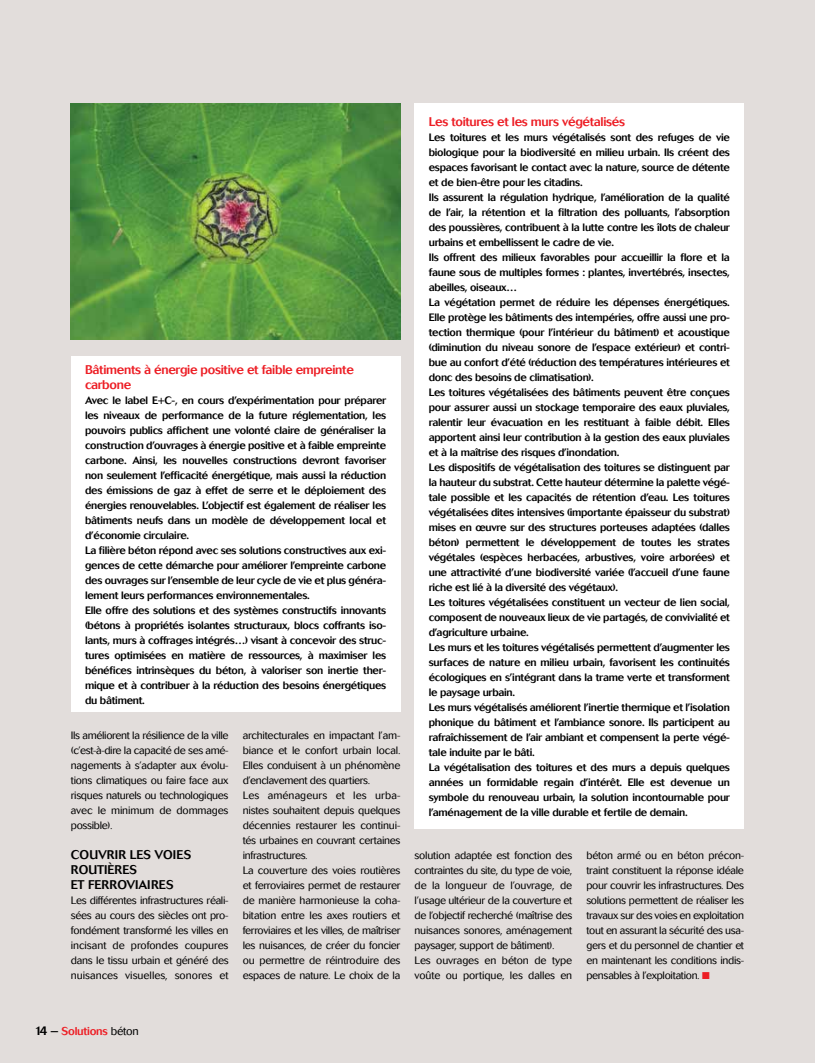
<style>
.page{position:relative;width:815px;height:1063px;background:#e2dddb}
.page>*{position:absolute;margin:0;border:0;box-sizing:border-box;transform-origin:0 0}
.t1{font:500 12.5px/15px "Cosmos";letter-spacing:-.025em;color:#ed1d24}
.t2{font:500 12.5px/15px "Cosmos";letter-spacing:-.01em;color:#000}
.t3{font:500 11.25px "Cosmos";letter-spacing:-.025em;color:#ed1d24}
.t4{font:500 10.62px/15px "Cosmos";letter-spacing:-.025em;color:#000}
.t5{font:300 10.62px/15px "Cosmos";letter-spacing:-.02em;color:#000;text-align:justify}
.s1{color:#ed1d24}
.s2{font-size:12.5px;color:#000}
.s3{font-weight:300;color:#000}
</style>
<div class="page">
<div style="left:415px;top:103px;width:329px;height:726px;background:#fff"></div>
<div style="left:71px;top:357px;width:329px;height:355px;background:#fff"></div>
<img style="left:71px;top:103px;width:329px;height:236px">
<p class="t1" style="left:85px;top:362px;width:270px">Bâtiments à énergie positive et faible empreinte carbone</p>
<p class="t4" style="left:85px;top:393px;width:303px">Avec le label E+C-, en cours d’expérimentation pour préparer les niveaux de performance de la future réglementation, les pouvoirs publics affichent une volonté claire de généraliser la construction d’ouvrages à énergie positive et à faible empreinte carbone. Ainsi, les nouvelles constructions devront favoriser non seulement l’efficacité énergétique, mais aussi la réduction des émissions de gaz à effet de serre et le déploiement des énergies renouvelables. L’objectif est également de réaliser les bâtiments neufs dans un modèle de développement local et d’économie circulaire.<br>La filière béton répond avec ses solutions constructives aux exi&shy;gences de cette démarche pour améliorer l’empreinte carbone des ouvrages sur l’ensemble de leur cycle de vie et plus généra&shy;lement leurs performances environnementales.<br>Elle offre des solutions et des systèmes constructifs innovants (bétons à propriétés isolantes structuraux, blocs coffrants iso&shy;lants, murs à coffrages intégrés…) visant à concevoir des struc&shy;tures optimisées en matière de ressources, à maximiser les bénéfices intrinsèques du béton, à valoriser son inertie ther&shy;mique et à contribuer à la réduction des besoins énergétiques du bâtiment.</p>
<p class="t5" style="left:71px;top:728px;width:159px">Ils améliorent la résilience de la ville (c’est-à-dire la capacité de ses amé&shy;nagements à s’adapter aux évolu&shy;tions climatiques ou faire face aux risques naturels ou technologiques avec le minimum de dommages possible).</p>
<p class="t2" style="left:71px;top:847px;width:36px">COUVRIR</p>
<p class="t2" style="left:71px;top:847px;width:122px;text-indent:59px">LES VOIES<br>ROUTIèRES<br>ET FERR</p>
<p class="t2" style="left:118px;top:877px;width:58px">OVIAIRES</p>
<p class="t5" style="left:71px;top:893px;width:159px">Les différentes infrastructures réali&shy;sées au cours des siècles ont pro&shy;fondément transformé les villes en incisant de profondes coupures dans le tissu urbain et généré des nuisances visuelles, sonores et</p>
<p class="t5" style="left:243px;top:728px;width:159px;text-align:left">architecturales en impactant l’am&shy;biance et le confort urbain local.<br>Elles conduisent à un phénomène d’enclavement des quartiers.<br>Les aménageurs et les urba&shy;nistes souhaitent depuis quelques décennies restaurer les continui&shy;tés urbaines en couvrant certaines infrastructures.<br>La couverture des voies routières et ferroviaires permet de restaurer de manière harmonieuse la coha&shy;bitation entre les axes routiers et ferroviaires et les villes, de maîtriser les nuisances, de créer du foncier ou permettre de réintroduire des espaces de nature. Le choix de la</p>
<p class="t1" style="left:429px;top:114px;width:198px">Les toitures et les murs végétalisés</p>
<p class="t4" style="left:429px;top:130px;width:303px">Les toitures et les murs végétalisés sont des refuges de vie biologique pour la biodiversité en milieu urbain. Ils créent des espaces favorisant le contact avec la nature, source de détente et de bien-être pour les citadins.<br>Ils assurent la régulation hydrique, l’amélioration de la qualité de l’air, la rétention et la filtration des polluants, l’absorption des poussières, contribuent à la lutte contre les îlots de chaleur urbains et embellissent le cadre de vie.<br>Ils offrent des milieux favorables pour accueillir la flore et la faune sous de multiples formes : plantes, invertébrés, insectes, abeilles, oiseaux…<br>La végétation permet de réduire les dépenses énergétiques.<br>Elle protège les bâtiments des intempéries, offre aussi une pro&shy;tection thermique (pour l’intérieur du bâtiment) et acoustique (diminution du niveau sonore de l’espace extérieur) et contri&shy;bue au confort d’été (réduction des températures intérieures et donc des besoins de climatisation).<br>Les toitures végétalisées des bâtiments peuvent être conçues pour assurer aussi un stockage temporaire des eaux pluviales, ralentir leur évacuation en les restituant à faible débit. Elles apportent ainsi leur contribution à la gestion des eaux pluviales et à la maîtrise des risques d’inondation.<br>Les dispositifs de végétalisation des toitures se distinguent par la hauteur du substrat. Cette hauteur détermine la palette végé&shy;tale possible et les capacités de rétention d’eau. Les toitures végétalisées dites intensives (importante épaisseur du substrat) mises en œuvre sur des structures porteuses adaptées (dalles béton) permettent le développement de toutes les strates végétales (espèces herbacées, arbustives, voire arborées) et une attractivité d’une biodiversité variée (l’accueil d’une faune riche est lié à la diversité des végétaux).<br>Les toitures végétalisées constituent un vecteur de lien social, composent de nouveaux lieux de vie partagés, de convivialité et d’agriculture urbaine.<br>Les murs et les toitures végétalisés permettent d’augmenter les surfaces de nature en milieu urbain, favorisent les continuités écologiques en s’intégrant dans la trame verte et transforment le paysage urbain.<br>Les murs végétalisés améliorent l’inertie thermique et l’isolation phonique du bâtiment et l’ambiance sonore. Ils participent au rafraîchissement de l’air ambiant et compensent la perte végé&shy;tale induite par le bâti.<br>La végétalisation des toitures et des murs a depuis quelques années un formidable regain d’intérêt. Elle est devenue un symbole du renouveau urbain, la solution incontournable pour l’aménagement de la ville durable et fertile de demain.</p>
<p class="t5" style="left:415px;top:848px;width:159px;text-align:left">solution adaptée est fonction des contraintes du site, du type de voie, de la longueur de l’ouvrage, de l’usage ultérieur de la couverture et de l’objectif recherché (maîtrise des nuisances sonores, aménagement paysager, support de bâtiment).<br>Les ouvrages en béton de type voûte ou portique, les dalles en</p>
<p class="t5" style="left:586px;top:848px;width:159px">béton armé ou en béton précon&shy;traint constituent la réponse idéale pour couvrir les infrastructures. Des solutions permettent de réaliser les travaux sur des voies en exploitation tout en assurant la sécurité des usa&shy;gers et du personnel de chantier et en maintenant les conditions indis&shy;pensables à l’exploitation. <span class="s1">■</span></p>
<p class="t3" style="left:35px;top:1024px;width:106px"><span class="s2">14 –</span> Solutions <span class="s3">béton</span></p>
</div>
